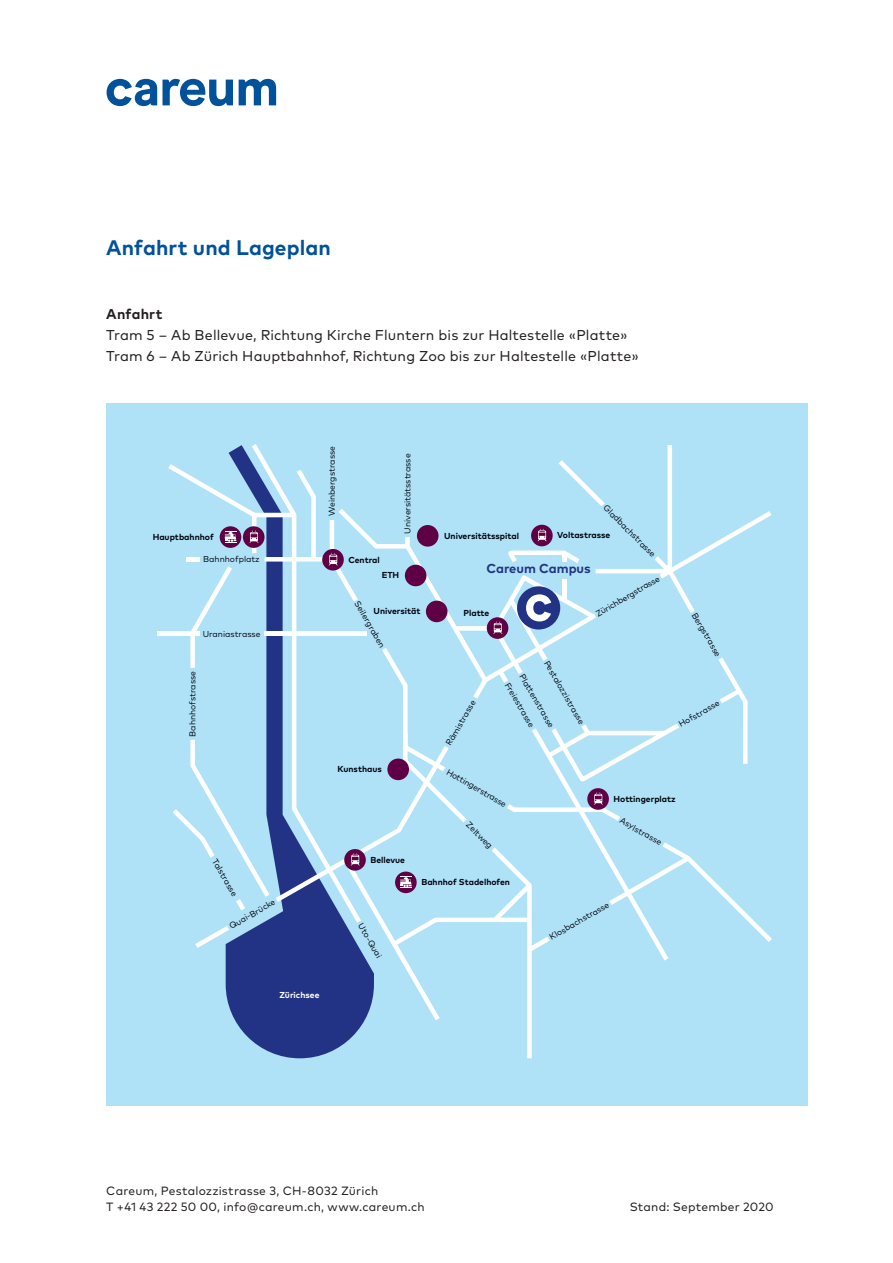
<style>
.page{position:relative;width:893px;height:1263px;background:#fff}
.page>*{position:absolute;margin:0;border:0;box-sizing:border-box;transform-origin:0 0}
.Copy_10pt{font:700 21px "Mark OT";letter-spacing:.005em;color:#01519b}
.Copy_10pt-2{font:14.25px "Mark OT";letter-spacing:.01em;color:#231f20}
.Copy_10pt-3{font:700 14.25px "Mark OT";letter-spacing:.015em;color:#231f20}
.t1{font:700 12.9px "Mark OT";color:#223386}
.Absender{font:12px "Mark OT";letter-spacing:.015em;color:#231f20}
.t2{font:700 8.7px "Mark OT";color:#00030c}
.t3{font:700 8.7px "Mark OT";color:#fff}
.t4{font:8.55px "Mark OT";color:#00030c}
</style>
<div class="page">
<div style="left:106px;top:404px;width:702px;height:702px;background:#afe1f7"></div>
<div style="left:157px;top:631px;width:43px;height:5px;background:#fff"></div>
<div style="left:667px;top:445px;width:5px;height:124px;background:#fff"></div>
<svg style="left:168px;top:460px;width:604px;height:598px"></svg>
<svg style="left:239px;top:79px;width:37px;height:26px"></svg>
<svg style="left:107px;top:79px;width:126px;height:27px"></svg>
<p class="Copy_10pt" style="left:106px;top:234px;width:226px">Anfahrt und Lageplan</p>
<p class="Copy_10pt-3" style="left:106px;top:305px;width:58px">Anfahrt</p>
<p class="Copy_10pt-2" style="left:106px;top:326px;width:523px">Tram 5 – Ab Bellevue, Richtung Kirche Fluntern bis zur Haltestelle «Platte»</p>
<p class="Copy_10pt-2" style="left:106px;top:348px;width:534px">Tram 6 – Ab Zürich Hauptbahnhof, Richtung Zoo bis zur Haltestelle «Platte»</p>
<p class="t2" style="left:153px;top:531px;width:63px">Hauptbahnhof</p>
<p class="t4" style="left:203px;top:554px;width:58px">Bahnhofplatz</p>
<p class="t4" style="left:203px;top:628px;width:59px">Uraniastrasse</p>
<p class="t4" style="left:326px;top:516px;width:71px;rotate:-90deg">Weinbergstrasse</p>
<p class="t2" style="left:348px;top:554px;width:33px">Central</p>
<p class="t4" style="left:402px;top:534px;width:82px;rotate:-90deg">Universitätsstrasse</p>
<p class="t2" style="left:382px;top:569px;width:19px">ETH</p>
<p class="t2" style="left:374px;top:605px;width:48px">Universität</p>
<p class="t4" style="left:361px;top:599px;width:54px;rotate:60deg">Seilergraben</p>
<p class="t2" style="left:444px;top:530px;width:76px">Universitätsspital</p>
<p class="t4" style="left:609px;top:502px;width:71px;rotate:45deg">Gladbachstrasse</p>
<p class="t2" style="left:557px;top:530px;width:55px">Voltastrasse</p>
<h3 class="t1" style="left:486px;top:560px;width:106px">Careum Campus</h3>
<p class="t4" style="left:594px;top:610px;width:74px;rotate:-31deg">Zürichbergstrasse</p>
<p class="t2" style="left:463px;top:607px;width:28px">Platte</p>
<p class="t4" style="left:699px;top:610px;width:51px;rotate:60deg">Bergstrasse</p>
<p class="t4" style="left:187px;top:737px;width:67px;rotate:-90deg">Bahnhofstrasse</p>
<p class="t4" style="left:443px;top:742px;width:53px;rotate:-60deg">Rämistrasse</p>
<p class="t4" style="left:551px;top:658px;width:74px;rotate:60deg">Pestalozzistrasse</p>
<p class="t4" style="left:526px;top:672px;width:62px;rotate:60deg">Plattenstrasse</p>
<p class="t4" style="left:512px;top:680px;width:52px;rotate:60deg">Freiestrasse</p>
<p class="t4" style="left:677px;top:720px;width:47px;rotate:-29deg">Hofstrasse</p>
<p class="t4" style="left:219px;top:856px;width:43px;rotate:60deg">Talstrasse</p>
<p class="t4" style="left:227px;top:922px;width:53px;rotate:-30deg">Quai-Brücke</p>
<p class="t3" style="left:279px;top:990px;width:42px">Zürichsee</p>
<p class="t2" style="left:338px;top:763px;width:46px">Kunsthaus</p>
<p class="t2" style="left:370px;top:854px;width:36px">Bellevue</p>
<p class="t4" style="left:365px;top:921px;width:40px;rotate:60deg">Uto-Quai</p>
<p class="t4" style="left:450px;top:766px;width:69px;rotate:30deg">Hottingerstrasse</p>
<p class="t4" style="left:471px;top:819px;width:35px;rotate:45deg">Zeltweg</p>
<p class="t2" style="left:421px;top:876px;width:90px">Bahnhof Stadelhofen</p>
<p class="t2" style="left:613px;top:793px;width:64px">Hottingerplatz</p>
<p class="t4" style="left:623px;top:815px;width:48px;rotate:30deg">Asylstrasse</p>
<p class="t4" style="left:547px;top:933px;width:69px;rotate:-30deg">Klosbachstrasse</p>
<p class="Absender" style="left:106px;top:1183px;width:273px">Careum, Pestalozzistrasse 3, CH-8032 Zürich</p>
<p class="Absender" style="left:106px;top:1200px;width:320px">T +41 43 222 50 00, info@careum.ch, www.careum.ch</p>
<p class="Absender" style="left:630px;top:1200px;width:145px">Stand: September 2020</p>
</div>
